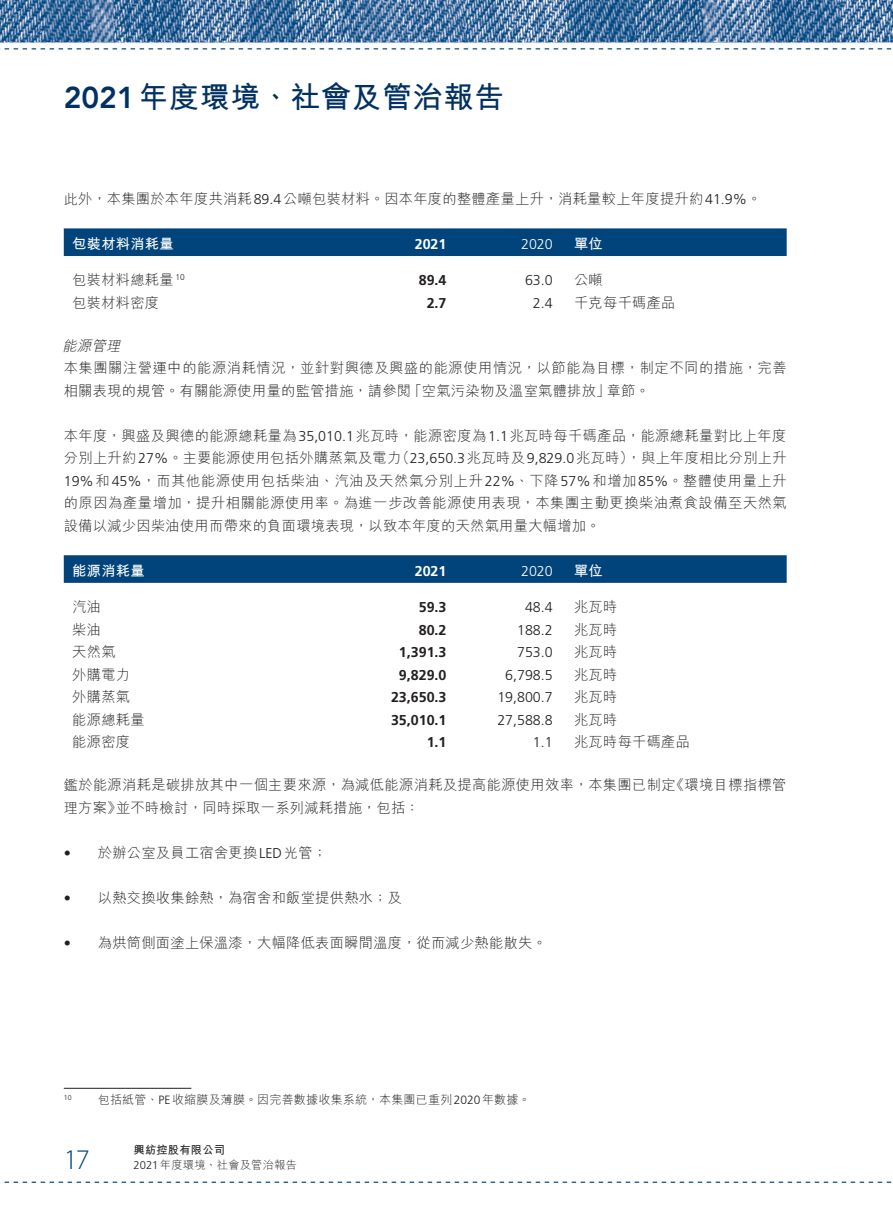
<style>
.page{position:relative;width:893px;height:1212px;background:#fff}
.page>*{position:absolute;margin:0;border:0;box-sizing:border-box;transform-origin:0 0}
.t1{font:700 30px "M Hei HK";letter-spacing:.02em;color:#003162}
.t2{font:300 28.5px "Myriad Pro";color:#00447b}
._00_txt{font:300 14.25px/22.5px "M Hei HK";letter-spacing:.025em;color:#231f20}
._50_Table_txt{font:300 14.25px "M Hei HK";letter-spacing:.02em;color:#231f20}
._50_Table_txt-2{font:700 14.25px "Frutiger LT Std";color:#231f20}
._50_Table_txt-3{font:300 14.25px "Frutiger LT Std";color:#231f20}
._50_Table_txt-4{font:700 14.25px "M Hei HK";letter-spacing:.02em;color:#fff}
._50_Table_txt-5{font:300 14.25px "Frutiger LT Std";color:#fff}
._50_Table_txt-6{font:700 14.25px "Frutiger LT Std";color:#fff}
._03_H3{font:italic 300 14.25px "M Hei HK";color:#231f20}
._00_txt-2{font:300 14.25px "Frutiger LT Std";color:#231f20}
._06_Notes{font:300 12px "M Hei HK";letter-spacing:.02em;color:#231f20}
.t3{font:300 11.25px "M Hei HK";letter-spacing:.02em;color:#231f20}
.t4{font:700 11.25px "M Hei HK";letter-spacing:.02em;color:#231f20}
._50_Table_txt-7{font:300 8.25px "Frutiger LT Std";color:#231f20}
._06_Notes-2{font:300 7.05px "Frutiger LT Std";color:#231f20}
.s1{font-family:"Avenir LT Std";font-weight:800}
.s2{font-family:"Frutiger LT Std"}
</style>
<div class="page">
<img style="left:0;top:0;width:893px;height:1089px">
<svg style="left:0;top:48px;width:893px;height:1px"></svg>
<svg style="left:0;top:1181px;width:892px;height:2px"></svg>
<div style="left:64px;top:228px;width:723px;height:28px;background:#00447b"></div>
<svg style="left:64px;top:555px;width:723px;height:28px;background:#03467c"></svg>
<hr style="left:64px;top:1088px;width:127px;height:1px;background:#231f20">
<h1 class="t1" style="left:64px;top:75px;width:442px"><span class="s1">2021</span>年度環境、社會及管治報告</h1>
<p class="_00_txt" style="left:64px;top:187px;width:699px">此外，本集團於本年度共消耗<span class="s2">89.4</span>公噸包裝材料。因本年度的整體產量上升，消耗量較上年度提升約<span class="s2">41.9%</span>。</p>
<p class="_50_Table_txt-4" style="left:574px;top:233px;width:30px">單位</p>
<p class="_50_Table_txt-4" style="left:72px;top:233px;width:103px">包裝材料消耗量</p>
<p class="_50_Table_txt-6" style="left:415px;top:236px;width:33px">2021</p>
<p class="_50_Table_txt-5" style="left:521px;top:236px;width:33px">2020</p>
<p class="_50_Table_txt" style="left:72px;top:273px;width:103px">包裝材料總耗量</p>
<p class="_50_Table_txt-7" style="left:176px;top:273px;width:11px">10</p>
<p class="_50_Table_txt-2" style="left:419px;top:272px;width:29px">89.4</p>
<p class="_50_Table_txt-3" style="left:525px;top:272px;width:29px">63.0</p>
<p class="_50_Table_txt" style="left:574px;top:273px;width:30px">公噸</p>
<p class="_50_Table_txt" style="left:72px;top:295px;width:88px">包裝材料密度</p>
<p class="_03_H3" style="left:63px;top:338px;width:62px">能源管理</p>
<p class="_00_txt" style="left:607px;top:357px;width:181px;text-indent:-543px">本集團關注營運中的能源消耗情況，並針對興德及興盛的能源使用情況，以節能為目標，制定不同的措施，完善章節。</p>
<p class="_50_Table_txt" style="left:574px;top:295px;width:103px">千克每千碼產品</p>
<p class="_50_Table_txt-2" style="left:427px;top:294px;width:21px">2.7</p>
<p class="_50_Table_txt-3" style="left:533px;top:295px;width:21px">2.4</p>
<p class="_00_txt" style="left:64px;top:379px;width:349px">相關表現的規管。有關能源使用量的監管措施，請參閱</p>
<p class="_00_txt" style="left:64px;top:424px;width:724px;text-align:right">本年度，興盛及興德的能源總耗量為<span class="s2">35,010.1</span>兆瓦時，能源密度為<span class="s2">1.1</span>兆瓦時每千碼產品，能源總耗量對比上年度（<span class="s2">23,650.3</span>兆瓦時及<span class="s2">9,829.0</span>兆瓦時，）與上年度相比分別上升</p>
<p class="_00_txt" style="left:408px;top:379px;width:204px">「空氣污染物及溫室氣體排放」</p>
<p class="_00_txt" style="left:64px;top:447px;width:725px">分別上升約<span class="s2">27%</span>。主要能源使用包括外購蒸氣及電力<br><span class="s2">19%</span>和<span class="s2">45%</span>，而其他能源使用包括柴油、汽油及天然氣分別上升<span class="s2">22%</span>、下降<span class="s2">57%</span>和增加<span class="s2">85%</span>。整體使用量上升的原因為產量增加，提升相關能源使用率。為進一步改善能源使用表現，本集團主動更換柴油煮食設備至天然氣設備以減少因柴油使用而帶來的負面環境表現，以致本年度的天然氣用量大幅增加。</p>
<p class="_50_Table_txt-4" style="left:574px;top:560px;width:30px">單位</p>
<p class="_50_Table_txt-4" style="left:72px;top:560px;width:74px">能源消耗量</p>
<p class="_50_Table_txt-6" style="left:415px;top:563px;width:33px">2021</p>
<p class="_50_Table_txt-5" style="left:521px;top:563px;width:33px">2020</p>
<p class="_50_Table_txt" style="left:72px;top:599px;width:30px">汽油</p>
<p class="_50_Table_txt-2" style="left:419px;top:599px;width:29px">59.3</p>
<p class="_50_Table_txt-3" style="left:525px;top:599px;width:29px">48.4</p>
<p class="_50_Table_txt" style="left:574px;top:599px;width:45px">兆瓦時</p>
<p class="_50_Table_txt" style="left:72px;top:622px;width:30px">柴油</p>
<p class="_50_Table_txt-2" style="left:419px;top:621px;width:29px">80.2</p>
<p class="_50_Table_txt-3" style="left:517px;top:621px;width:37px">188.2</p>
<p class="_50_Table_txt" style="left:574px;top:622px;width:45px">兆瓦時</p>
<p class="_50_Table_txt" style="left:72px;top:644px;width:45px">天然氣</p>
<p class="_50_Table_txt-2" style="left:399px;top:644px;width:49px">1,391.3</p>
<p class="_50_Table_txt-3" style="left:517px;top:644px;width:37px">753.0</p>
<p class="_50_Table_txt" style="left:574px;top:644px;width:45px">兆瓦時</p>
<p class="_50_Table_txt" style="left:72px;top:667px;width:59px">外購電力</p>
<p class="_50_Table_txt-2" style="left:399px;top:666px;width:49px">9,829.0</p>
<p class="_50_Table_txt-3" style="left:505px;top:666px;width:49px">6,798.5</p>
<p class="_50_Table_txt" style="left:574px;top:667px;width:45px">兆瓦時</p>
<p class="_50_Table_txt" style="left:72px;top:689px;width:59px">外購蒸氣</p>
<p class="_50_Table_txt-2" style="left:391px;top:689px;width:57px">23,650.3</p>
<p class="_50_Table_txt-3" style="left:497px;top:689px;width:57px">19,800.7</p>
<p class="_50_Table_txt" style="left:574px;top:689px;width:45px">兆瓦時</p>
<p class="_50_Table_txt" style="left:72px;top:712px;width:74px">能源總耗量</p>
<p class="_50_Table_txt-2" style="left:391px;top:711px;width:57px">35,010.1</p>
<p class="_50_Table_txt-3" style="left:497px;top:711px;width:57px">27,588.8</p>
<p class="_50_Table_txt" style="left:574px;top:712px;width:45px">兆瓦時</p>
<p class="_50_Table_txt" style="left:72px;top:734px;width:59px">能源密度</p>
<p class="_50_Table_txt-2" style="left:427px;top:734px;width:21px">1.1</p>
<p class="_50_Table_txt-3" style="left:533px;top:734px;width:21px">1.1</p>
<p class="_50_Table_txt" style="left:574px;top:734px;width:117px">兆瓦時每千碼產品</p>
<p class="_00_txt" style="left:116px;top:773px;width:561px;text-indent:-52px">鑑於能源消耗是碳排放其中一個主要來源，為減低能源消耗及提高能源使用效率，本集團已制定並不時檢討，同時採取一系列減耗措施，包括：</p>
<p class="_00_txt" style="left:670px;top:773px;width:118px">《環境目標指標管</p>
<p class="_00_txt" style="left:64px;top:796px;width:59px">理方案》</p>
<p class="_00_txt" style="left:98px;top:841px;width:231px">於辦公室及員工宿舍更換<span class="s2">LED</span>光管;</p>
<p class="_00_txt-2" style="left:64px;top:845px;width:9px">•</p>
<p class="_00_txt-2" style="left:64px;top:890px;width:9px">•</p>
<p class="_00_txt-2" style="left:64px;top:935px;width:9px">•</p>
<p class="_00_txt" style="left:98px;top:886px;width:305px">以熱交換收集餘熱，為宿舍和飯堂提供熱水；及</p>
<p class="_00_txt" style="left:98px;top:931px;width:450px">為烘筒側面塗上保溫漆，大幅降低表面瞬間溫度，從而減少熱能散失。</p>
<p class="_06_Notes-2" style="left:64px;top:1094px;width:9px">10</p>
<p class="_06_Notes" style="left:98px;top:1093px;width:434px">包括紙管、<span class="s2">PE</span>收縮膜及薄膜。因完善數據收集系統，本集團已重列<span class="s2">2020</span>年數據。</p>
<p class="t4" style="left:134px;top:1141px;width:93px">興紡控股有限公司</p>
<h2 class="t2" style="left:64px;top:1142px;width:28px">17</h2>
<p class="t3" style="left:134px;top:1159px;width:165px"><span class="s2">2021</span>年度環境、社會及管治報告</p>
</div>
